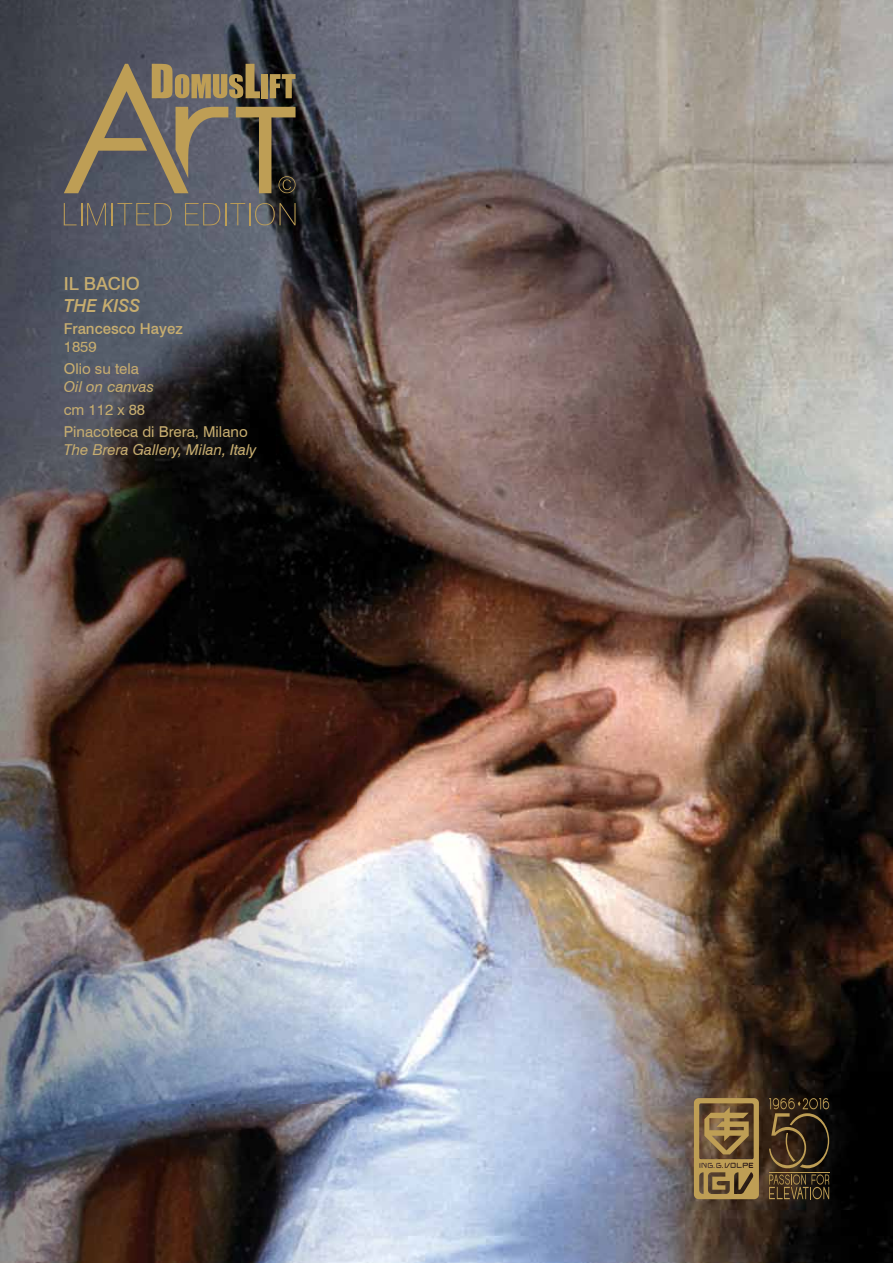
<style>
.page{position:relative;width:893px;height:1263px;background:#fff}
.page>*{position:absolute;margin:0;border:0;box-sizing:border-box;transform-origin:0 0}
.t1{font:500 18px "Swiss 721 BT";color:#c7ad6f}
.t2{font:italic 500 18px "Swiss 721 BT";color:#c7ad6f}
.t3{font:15px/22.4px "Swiss 721 BT";color:#c7ad6f}
.t4{font:italic 15px "Swiss 721 BT";color:#c7ad6f}
.t5{font:500 15px "Swiss 721 BT";color:#c7ad6f}
</style>
<div class="page">
<img style="left:0;top:0;width:893px;height:1263px">
<svg style="left:769px;top:1174px;width:60px;height:25px"></svg>
<svg style="left:694px;top:1098px;width:65px;height:101px;background:#927643"></svg>
<svg style="left:769px;top:1098px;width:60px;height:70px;background:#41311d"></svg>
<hr style="left:769px;top:1172px;width:60px;height:1px;background:#be9e55">
<svg style="left:64px;top:203px;width:42px;height:22px"></svg>
<hr style="left:111px;top:203px;width:2px;height:22px;background:#be9e55">
<svg style="left:117px;top:203px;width:55px;height:22px"></svg>
<svg style="left:185px;top:203px;width:111px;height:22px;background:#605f5d"></svg>
<svg style="left:64px;top:64px;width:232px;height:129px;background:#6f6758"></svg>
<p class="t1" style="left:64px;top:273px;width:78px">IL BACIO</p>
<p class="t2" style="left:64px;top:294px;width:78px">THE KISS</p>
<p class="t5" style="left:64px;top:320px;width:120px">Francesco Hayez</p>
<p class="t3" style="left:64px;top:335px;width:77px">1859<br>Olio su tela</p>
<p class="t4" style="left:64px;top:378px;width:92px">Oil on canvas</p>
<p class="t3" style="left:64px;top:398px;width:185px">cm 112 x 88<br>Pinacoteca di Brera, Milano</p>
<p class="t4" style="left:64px;top:440px;width:194px">The Brera Gallery, Milan, Italy</p>
</div>
